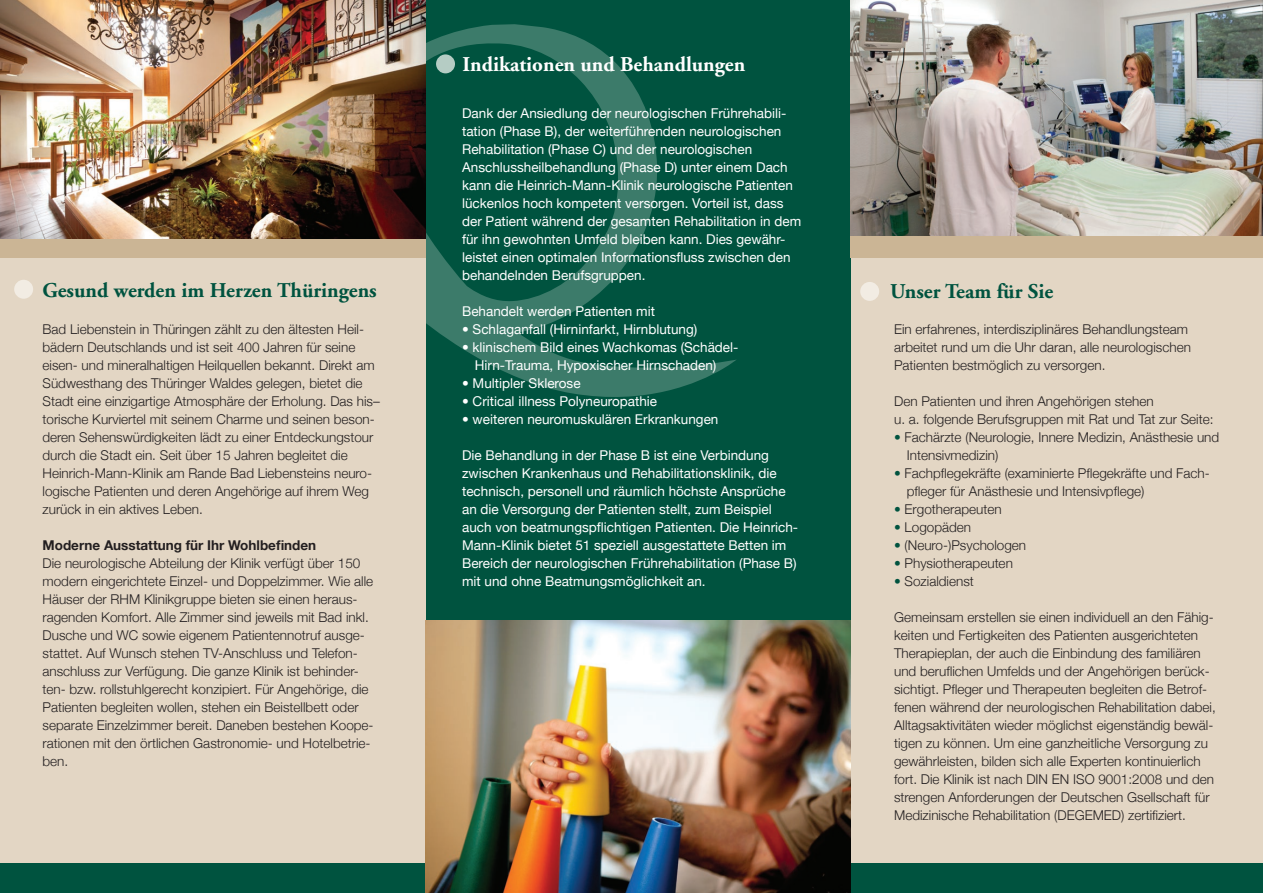
<style>
.page{position:relative;width:1263px;height:893px;background:#fff}
.page>*{position:absolute;margin:0;border:0;box-sizing:border-box;transform-origin:0 0}
.t1{font:700 21px "Adobe Garamond";color:#00533f}
.t2{font:700 21px "Adobe Garamond";color:#fff}
.t3{font:300 13.5px/18px "Helvetica Neue";color:#231f20}
.t4{font:13.5px/18px "Helvetica Neue";color:#fff}
.t5{font:700 13.5px "Helvetica Neue";color:#231f20}
.s1{color:#00533f}
</style>
<div class="page">
<div style="left:850px;top:246px;width:413px;height:621px;background:#e3d6c4"></div>
<div style="left:425px;top:0;width:425px;height:893px;background:#00533f"></div>
<svg style="left:425px;top:24px;width:311px;height:382px"></svg>
<div style="left:0;top:863px;width:1263px;height:30px;background:#00533f"></div>
<div style="left:0;top:254px;width:425px;height:608px;background:#e3d6c4"></div>
<div style="left:14px;top:280px;width:19px;height:19px;background:#f2ece3;border-radius:50%"></div>
<div style="left:436px;top:54px;width:19px;height:19px;background:#b5ccc4;border-radius:50%"></div>
<img style="left:850px;top:0;width:413px;height:236px">
<div style="left:850px;top:236px;width:413px;height:21px;background:#cbb595"></div>
<div style="left:0;top:236px;width:425px;height:21px;background:#cbb595"></div>
<div style="left:860px;top:282px;width:19px;height:19px;background:#f2ece3;border-radius:50%"></div>
<img style="left:0;top:0;width:425px;height:238px">
<img style="left:425px;top:621px;width:425px;height:272px">
<h1 class="t1" style="left:43px;top:279px;width:336px">Gesund werden im Herzen Thüringens</h1>
<p class="t3" style="left:43px;top:319px;width:339px">Bad Liebenstein in Thüringen zählt zu den ältesten Heil&shy;bädern Deutschlands und ist seit 400 Jahren für seine eisen- und mineralhaltigen Heilquellen bekannt. Direkt am Südwesthang des Thüringer Waldes gelegen, bietet die Stadt eine einzigartige Atmosphäre der Erholung. Das his– torische Kurviertel mit seinem Charme und seinen beson&shy;deren Sehenswürdigkeiten lädt zu einer Entdeckungstour durch die Stadt ein. Seit über 15 Jahren begleitet die Heinrich-Mann-Klinik am Rande Bad Liebensteins neuro&shy;logische Patienten und deren Angehörige auf ihrem Weg zurück in ein aktives Leben.</p>
<p class="t5" style="left:43px;top:533px;width:275px">Moderne Ausstattung für Ihr Wohlbefinden</p>
<p class="t3" style="left:43px;top:553px;width:333px">Die neurologische Abteilung der Klinik verfügt über 150 modern eingerichtete Einzel- und Doppelzimmer. Wie alle Häuser der RHM Klinikgruppe bieten sie einen heraus&shy;ragenden Komfort. Alle Zimmer sind jeweils mit Bad inkl.<br>Dusche und WC sowie eigenem Patientennotruf ausge&shy;stattet. Auf Wunsch stehen TV-Anschluss und Telefon&shy;anschluss zur Verfügung. Die ganze Klinik ist behinder&shy;ten- bzw. rollstuhlgerecht konzipiert. Für Angehörige, die Patienten begleiten wollen, stehen ein Beistellbett oder separate Einzelzimmer bereit. Daneben bestehen Koope&shy;rationen mit den örtlichen Gastronomie- und Hotelbetrie&shy;ben.</p>
<h1 class="t2" style="left:463px;top:53px;width:284px">Indikationen und Behandlungen</h1>
<p class="t4" style="left:462px;top:103px;width:341px">Dank der Ansiedlung der neurologischen Frührehabili&shy;tation (Phase B), der weiterführenden neurologischen Rehabilitation (Phase C) und der neurologischen Anschlussheilbehandlung (Phase D) unter einem Dach kann die Heinrich-Mann-Klinik neurologische Patienten lückenlos hoch kompetent versorgen. Vorteil ist, dass der Patient während der gesamten Rehabilitation in dem für ihn gewohnten Umfeld bleiben kann. Dies gewähr&shy;leistet einen optimalen Informationsfluss zwischen den behandelnden Berufsgruppen.</p>
<p class="t4" style="left:462px;top:301px;width:194px">Behandelt werden Patienten mit</p>
<p class="t4" style="left:462px;top:319px;width:237px">• Schlaganfall (Hirninfarkt, Hirnblutung)</p>
<p class="t4" style="left:475px;top:337px;width:265px;text-indent:-13px">• klinischem Bild eines Wachkomas (Schädel-<br>Hirn-Trauma, Hypoxischer Hirnschaden)</p>
<p class="t4" style="left:462px;top:373px;width:120px">• Multipler Sklerose</p>
<p class="t4" style="left:462px;top:391px;width:197px">• Critical illness Polyneuropathie</p>
<p class="t4" style="left:462px;top:409px;width:258px">• weiteren neuromuskulären Erkrankungen</p>
<p class="t4" style="left:462px;top:445px;width:338px">Die Behandlung in der Phase B ist eine Verbindung zwischen Krankenhaus und Rehabilitationsklinik, die technisch, personell und räumlich höchste Ansprüche an die Versorgung der Patienten stellt, zum Beispiel auch von beatmungspflichtigen Patienten. Die Heinrich-Mann-Klinik bietet 51 speziell ausgestattete Betten im Bereich der neurologischen Frührehabilitation (Phase B) mit und ohne Beatmungsmöglichkeit an.</p>
<h1 class="t1" style="left:890px;top:280px;width:164px">Unser Team für Sie</h1>
<p class="t3" style="left:894px;top:319px;width:298px">Ein erfahrenes, interdisziplinäres Behandlungsteam arbeitet rund um die Uhr daran, alle neurologischen<br>Patienten bestmöglich zu versorgen.</p>
<p class="t3" style="left:894px;top:391px;width:321px">Den Patienten und ihren Angehörigen stehen<br>u. a. folgende Berufsgruppen mit Rat und Tat zur Seite:</p>
<p class="t3" style="left:907px;top:427px;width:314px;text-indent:-13px"><span class="s1">•</span> Fachärzte (Neurologie, Innere Medizin, Anästhesie und<br>Intensivmedizin)</p>
<p class="t3" style="left:907px;top:463px;width:304px;text-indent:-13px"><span class="s1">•</span> Fachpflegekräfte (examinierte Pflegekräfte und Fach&shy;pfleger für Anästhesie und Intensivpflege)</p>
<p class="t3" style="left:894px;top:499px;width:109px"><span class="s1">•</span> Ergotherapeuten</p>
<p class="t3" style="left:894px;top:517px;width:79px"><span class="s1">•</span> Logopäden</p>
<p class="t3" style="left:894px;top:535px;width:134px"><span class="s1">•</span> (Neuro-)Psychologen</p>
<p class="t3" style="left:894px;top:553px;width:120px"><span class="s1">•</span> Physiotherapeuten</p>
<p class="t3" style="left:894px;top:571px;width:81px"><span class="s1">•</span> Sozialdienst</p>
<p class="t3" style="left:894px;top:607px;width:323px">Gemeinsam erstellen sie einen individuell an den Fähig&shy;keiten und Fertigkeiten des Patienten ausgerichteten Therapieplan, der auch die Einbindung des familiären und beruflichen Umfelds und der Angehörigen berück&shy;sichtigt. Pfleger und Therapeuten begleiten die Betrof&shy;fenen während der neurologischen Rehabilitation dabei, Alltagsaktivitäten wieder möglichst eigenständig bewäl&shy;tigen zu können. Um eine ganzheitliche Versorgung zu gewährleisten, bilden sich alle Experten kontinuierlich fort. Die Klinik ist nach DIN EN ISO 9001:2008 und den strengen Anforderungen der Deutschen Gsellschaft für Medizinische Rehabilitation (DEGEMED) zertifiziert.</p>
</div>
